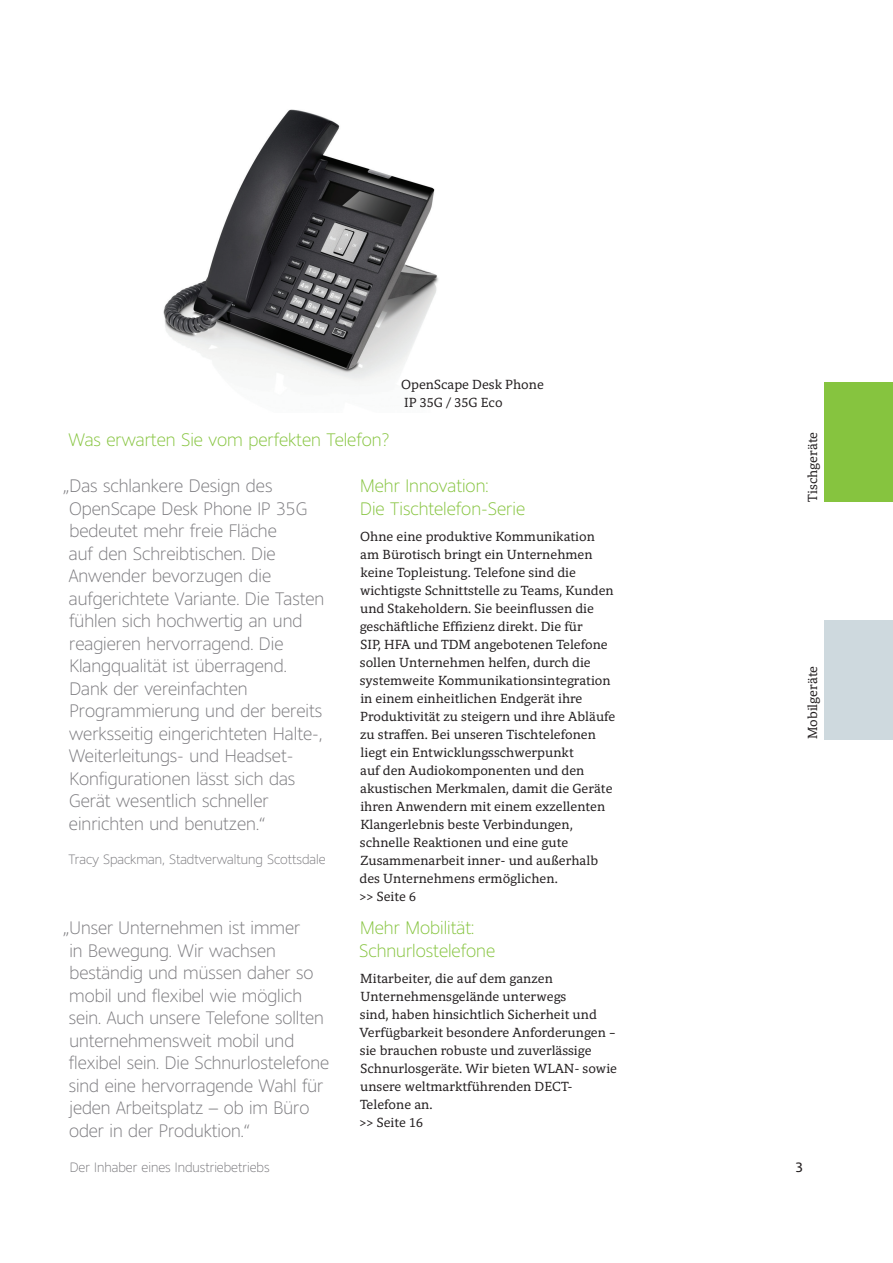
<style>
.page{position:relative;width:893px;height:1263px;background:#fff}
.page>*{position:absolute;margin:0;border:0;box-sizing:border-box;transform-origin:0 0}
.t1{font:300 18px/22.5px "Harmony Sans";color:#7c7b7f}
.t2{font:300 18px/22.5px "Harmony Sans";color:#86c43f}
.t3{font:13.5px/18px "Harmony Serif";color:#231f20}
.t4{font:300 13.5px "Harmony Sans";color:#7c7b7f}
.t5{font:13.5px "Harmony Sans";color:#231f20}
</style>
<div class="page">
<img style="left:163px;top:109px;width:276px;height:274px">
<div style="left:824px;top:383px;width:69px;height:119px;background:#86c43f"></div>
<div style="left:824px;top:620px;width:69px;height:119px;background:#ced9de"></div>
<p class="t3" style="left:401px;top:375px;width:144px">OpenScape Desk Phone<br>IP 35G / 35G Eco</p>
<h1 class="t2" style="left:68px;top:429px;width:322px">Was erwarten Sie vom perfekten Telefon?</h1>
<p class="t3" style="left:804px;top:502px;width:71px;rotate:-90deg">Tischgeräte</p>
<p class="t1" style="left:69px;top:474px;width:257px;text-indent:-6px">„Das schlankere Design des<br>OpenScape Desk Phone IP 35G bedeutet mehr freie Fläche<br>auf den Schreibtischen. Die<br>Anwender bevorzugen die aufgerichtete Variante. Die Tasten fühlen sich hochwertig an und reagieren hervorragend. Die<br>Klangqualität ist überragend.<br>Dank der vereinfachten<br>Programmierung und der bereits werksseitig eingerichteten Halte-,<br>Weiterleitungs- und Headset-<br>Konfigurationen lässt sich das<br>Gerät wesentlich schneller einrichten und benutzen.“</p>
<p class="t4" style="left:68px;top:851px;width:259px">Tracy Spackman, Stadtverwaltung Scottsdale</p>
<h1 class="t2" style="left:360px;top:474px;width:166px">Mehr Innovation:<br>Die Tischtelefon-Serie</h1>
<p class="t3" style="left:360px;top:527px;width:257px">Ohne eine produktive Kommunikation am Bürotisch bringt ein Unternehmen keine Topleistung. Telefone sind die wichtigste Schnittstelle zu Teams, Kunden und Stakeholdern. Sie beeinflussen die geschäftliche Effizienz direkt. Die für<br>SIP, HFA und TDM angebotenen Telefone sollen Unternehmen helfen, durch die systemweite Kommunikationsintegration in einem einheitlichen Endgerät ihre Produktivität zu steigern und ihre Abläufe zu straffen. Bei unseren Tischtelefonen liegt ein Entwicklungsschwerpunkt<br>auf den Audiokomponenten und den akustischen Merkmalen, damit die Geräte ihren Anwendern mit einem exzellenten Klangerlebnis beste Verbindungen, schnelle Reaktionen und eine gute Zusammenarbeit inner- und außerhalb des Unternehmens ermöglichen.<br>&gt;&gt; Seite 6</p>
<p class="t3" style="left:804px;top:739px;width:75px;rotate:-90deg">Mobilgeräte</p>
<p class="t1" style="left:69px;top:916px;width:262px;text-indent:-6px">„Unser Unternehmen ist immer<br>in Bewegung. Wir wachsen beständig und müssen daher so mobil und flexibel wie möglich sein. Auch unsere Telefone sollten unternehmensweit mobil und flexibel sein. Die Schnurlostelefone sind eine hervorragende Wahl für jeden Arbeitsplatz – ob im Büro oder in der Produktion.“</p>
<p class="t4" style="left:70px;top:1158px;width:201px">Der Inhaber eines Industriebetriebs</p>
<h1 class="t2" style="left:359px;top:916px;width:137px">Mehr Mobilität:<br>Schnurlostelefone</h1>
<p class="t3" style="left:360px;top:969px;width:259px">Mitarbeiter, die auf dem ganzen<br>Unternehmensgelände unterwegs<br>sind, haben hinsichtlich Sicherheit und<br>Verfügbarkeit besondere Anforderungen – sie brauchen robuste und zuverlässige<br>Schnurlosgeräte. Wir bieten WLAN- sowie unsere weltmarktführenden DECT-<br>Telefone an.<br>&gt;&gt; Seite 16</p>
<p class="t5" style="left:795px;top:1158px;width:9px">3</p>
</div>
